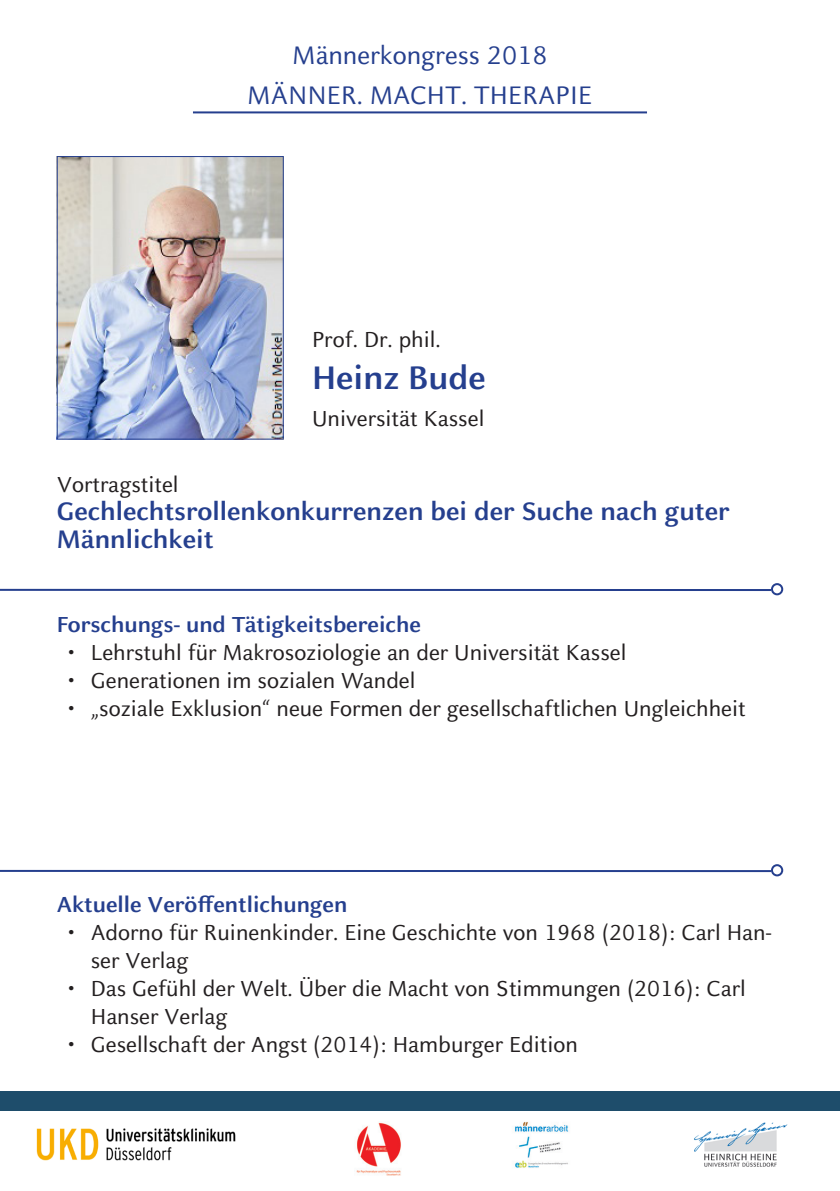
<style>
.page{position:relative;width:840px;height:1191px;background:#fff}
.page>*{position:absolute;margin:0;border:0;box-sizing:border-box;transform-origin:0 0}
.t1{font:700 36px "HHU Celeste Sans";color:#253f8e}
.t2{font:700 28px/28px "HHU Celeste Sans";color:#253f8e}
.t3{font:28px "HHU Celeste Sans";color:#253f8e}
.t4{font:24px/28px "HHU Celeste Sans";color:#231f20}
.t5{font:700 24px "HHU Celeste Sans";color:#253f8e}
</style>
<div class="page">
<img style="left:694px;top:1122px;width:94px;height:45px">
<img style="left:515px;top:1122px;width:54px;height:46px">
<img style="left:36px;top:1128px;width:199px;height:33px">
<img style="left:356px;top:1122px;width:45px;height:54px">
<hr style="left:0;top:589px;width:770px;height:2px;background:#253f8e">
<div style="left:770px;top:583px;width:12px;height:12px;border:2px solid #253f8e;border-radius:50%"></div>
<hr style="left:0;top:870px;width:770px;height:2px;background:#253f8e">
<div style="left:770px;top:864px;width:12px;height:12px;border:2px solid #253f8e;border-radius:50%"></div>
<div style="left:0;top:1091px;width:839px;height:20px;background:#1e4d6b"></div>
<hr style="left:193px;top:111px;width:453px;height:2px;background:#253f8e">
<img style="left:59px;top:158px;width:222px;height:279px">
<div style="left:57px;top:156px;width:226px;height:283px;border:1px solid #253f8e"></div>
<p class="t3" style="left:292px;top:38px;width:256px">Männerkongress 2018</p>
<p class="t3" style="left:247px;top:78px;width:346px">MÄNNER. MACHT. THERAPIE</p>
<p class="t4" style="left:312px;top:325px;width:130px">Prof. Dr. phil.</p>
<p class="t1" style="left:312px;top:355px;width:175px">Heinz Bude</p>
<p class="t4" style="left:57px;top:470px;width:123px">Vortragstitel</p>
<p class="t4" style="left:312px;top:403px;width:174px">Universität Kassel</p>
<p class="t2" style="left:57px;top:496px;width:674px">Gechlechtsrollenkonkurrenzen bei der Suche nach guter<br>Männlichkeit</p>
<p class="t5" style="left:57px;top:609px;width:365px">Forschungs- und Tätigkeitsbereiche</p>
<p class="t4" style="left:68px;top:638px;width:559px">• Lehrstuhl für Makrosoziologie an der Universität Kassel</p>
<p class="t4" style="left:68px;top:666px;width:349px">• Generationen im sozialen Wandel</p>
<p class="t4" style="left:68px;top:694px;width:678px">• „soziale Exklusion“ neue Formen der gesellschaftlichen Ungleichheit</p>
<p class="t5" style="left:57px;top:889px;width:292px">Aktuelle Veröffentlichungen</p>
<p class="t4" style="left:91px;top:918px;width:681px;text-indent:-23px">• Adorno für Ruinenkinder. Eine Geschichte von 1968 (2018): Carl Han&shy;ser Verlag</p>
<p class="t4" style="left:91px;top:974px;width:656px;text-indent:-23px">• Das Gefühl der Welt. Über die Macht von Stimmungen (2016): Carl<br>Hanser Verlag</p>
<p class="t4" style="left:68px;top:1030px;width:511px">• Gesellschaft der Angst (2014): Hamburger Edition</p>
</div>
